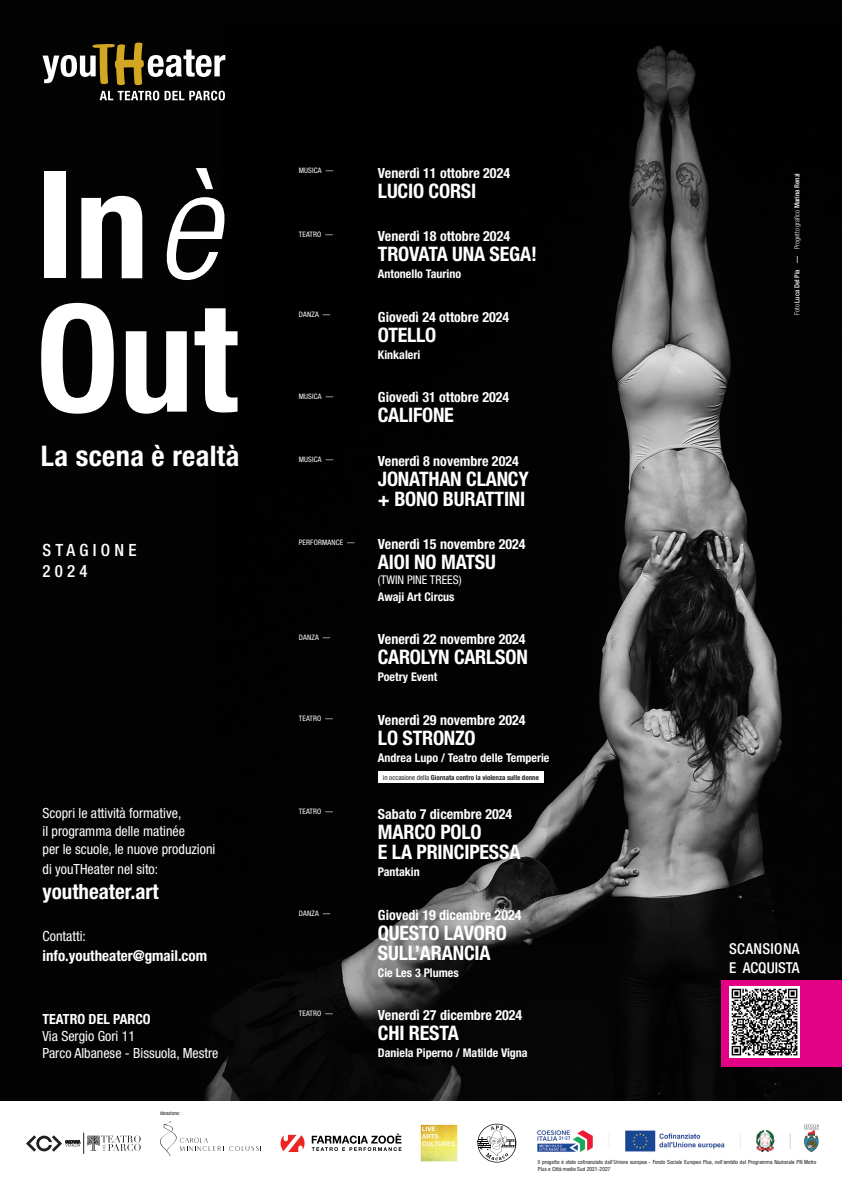
<style>
.page{position:relative;width:842px;height:1191px;background:#fff}
.page>*{position:absolute;margin:0;border:0;box-sizing:border-box;transform-origin:0 0}
.t1{font:700 condensed 149.3px "Helvetica Neue";color:#fff}
.t2{font:700 condensed 28.4px "Helvetica Neue";letter-spacing:.015em;color:#fff}
.t3{font:700 condensed 21px "Helvetica Neue";color:#fff}
.t4{font:700 condensed 20px "Helvetica Neue";letter-spacing:-.01em;color:#fff}
.t5{font:500 condensed 16.9px "Helvetica Neue";letter-spacing:.25em;color:#fff}
.t6{font:700 condensed 15px "Helvetica Neue";color:#fff}
.t7{font:500 condensed 15px "Helvetica Neue";letter-spacing:.025em;color:#fff}
.t8{font:500 condensed 15px "Helvetica Neue";color:#fff}
.t9{font:700 condensed 14px "Helvetica Neue";color:#fff}
.t10{font:condensed 14px "Helvetica Neue";color:#fff}
.t11{font:700 condensed 12px "Helvetica Neue";color:#fff}
.t12{font:condensed 12px "Helvetica Neue";color:#fff}
.t13{font:condensed 7.5px "Helvetica Neue";letter-spacing:.02em;color:#fff}
.t14{font:700 condensed 7px "Helvetica Neue";color:#231f20}
.t15{font:500 condensed 7px "Helvetica Neue";color:#fff}
.t16{font:condensed 5.7px/7.3px "Helvetica Neue";color:#231f20}
.t17{font:condensed 5.5px "Helvetica Neue";color:#231f20}
.s1{font-weight:300;font-style:italic}
.s2{font-weight:400}
.s3{font-weight:300}
</style>
<div class="page">
<img style="left:0;top:0;width:842px;height:1100px">
<div style="left:721px;top:980px;width:121px;height:86px;background:#e30286"></div>
<svg style="left:100px;top:91px;width:125px;height:9px"></svg>
<svg style="left:43px;top:42px;width:182px;height:43px"></svg>
<div style="left:378px;top:771px;width:165px;height:11px;background:#fff"></div>
<svg style="left:26px;top:1132px;width:115px;height:21px"></svg>
<svg style="left:281px;top:1134px;width:24px;height:18px"></svg>
<svg style="left:312px;top:1133px;width:89px;height:18px"></svg>
<img style="left:420px;top:1124px;width:38px;height:38px">
<svg style="left:477px;top:1123px;width:39px;height:39px"></svg>
<svg style="left:160px;top:1121px;width:101px;height:35px"></svg>
<img style="left:537px;top:1130px;width:254px;height:23px">
<img style="left:804px;top:1124px;width:15px;height:28px">
<img style="left:729px;top:986px;width:70px;height:71px">
<p class="t1" style="left:36px;top:135px;width:184px">In <span class="s1">è</span></p>
<p class="t1" style="left:36px;top:268px;width:203px">Out</p>
<p class="t2" style="left:41px;top:438px;width:200px">La scena è realtà</p>
<p class="t5" style="left:43px;top:540px;width:96px">STAGIONE</p>
<p class="t5" style="left:43px;top:560px;width:47px">2024</p>
<p class="t10" style="left:43px;top:804px;width:140px">Scopri le attività formative,</p>
<p class="t10" style="left:43px;top:822px;width:144px">il programma delle matinée</p>
<p class="t10" style="left:43px;top:840px;width:174px">per le scuole, le nuove produzioni</p>
<p class="t10" style="left:43px;top:860px;width:117px">di youTHeater nel sito:</p>
<p class="t3" style="left:43px;top:878px;width:118px">youtheater.art</p>
<p class="t10" style="left:43px;top:927px;width:45px">Contatti:</p>
<p class="t6" style="left:43px;top:946px;width:166px">info.youtheater@gmail.com</p>
<p class="t9" style="left:43px;top:1010px;width:110px">TEATRO DEL PARCO</p>
<p class="t10" style="left:43px;top:1027px;width:94px">Via Sergio Gori 11</p>
<p class="t10" style="left:43px;top:1044px;width:177px">Parco Albanese - Bissuola, Mestre</p>
<p class="t17" style="left:160px;top:1109px;width:22px">ideazione:</p>
<p class="t13" style="left:299px;top:166px;width:36px">MUSICA —</p>
<p class="t13" style="left:299px;top:230px;width:36px">TEATRO —</p>
<p class="t13" style="left:299px;top:310px;width:33px">DANZA —</p>
<p class="t13" style="left:299px;top:392px;width:36px">MUSICA —</p>
<p class="t13" style="left:299px;top:455px;width:36px">MUSICA —</p>
<p class="t13" style="left:299px;top:538px;width:57px">PERFORMANCE —</p>
<p class="t13" style="left:299px;top:633px;width:33px">DANZA —</p>
<p class="t13" style="left:299px;top:713px;width:36px">TEATRO —</p>
<p class="t13" style="left:299px;top:807px;width:36px">TEATRO —</p>
<p class="t13" style="left:299px;top:908px;width:33px">DANZA —</p>
<p class="t13" style="left:299px;top:1009px;width:36px">TEATRO —</p>
<p class="t9" style="left:378px;top:164px;width:134px">Venerdì 11 ottobre 2024</p>
<p class="t4" style="left:378px;top:178px;width:100px">LUCIO CORSI</p>
<p class="t9" style="left:378px;top:228px;width:134px">Venerdì 18 ottobre 2024</p>
<p class="t4" style="left:378px;top:242px;width:161px">TROVATA UNA SEGA!</p>
<p class="t11" style="left:378px;top:267px;width:85px">Antonello Taurino</p>
<p class="t9" style="left:378px;top:308px;width:133px">Giovedì 24 ottobre 2024</p>
<p class="t4" style="left:378px;top:322px;width:60px">OTELLO</p>
<p class="t11" style="left:378px;top:347px;width:44px">Kinkaleri</p>
<p class="t9" style="left:378px;top:389px;width:133px">Giovedì 31 ottobre 2024</p>
<p class="t4" style="left:378px;top:403px;width:78px">CALIFONE</p>
<p class="t9" style="left:378px;top:452px;width:142px">Venerdì 8 novembre 2024</p>
<p class="t4" style="left:378px;top:466px;width:152px">JONATHAN CLANCY</p>
<p class="t4" style="left:378px;top:486px;width:149px">+ BONO BURATTINI</p>
<p class="t9" style="left:378px;top:536px;width:149px">Venerdì 15 novembre 2024</p>
<p class="t4" style="left:378px;top:550px;width:119px">AIOI NO MATSU</p>
<p class="t12" style="left:378px;top:572px;width:85px">(TWIN PINE TREES)</p>
<p class="t11" style="left:378px;top:589px;width:78px">Awaji Art Circus</p>
<p class="t9" style="left:378px;top:631px;width:149px">Venerdì 22 novembre 2024</p>
<p class="t4" style="left:378px;top:645px;width:151px">CAROLYN CARLSON</p>
<p class="t11" style="left:378px;top:670px;width:61px">Poetry Event</p>
<p class="t9" style="left:378px;top:711px;width:149px">Venerdì 29 novembre 2024</p>
<p class="t4" style="left:378px;top:725px;width:99px">LO STRONZO</p>
<p class="t11" style="left:378px;top:750px;width:173px">Andrea Lupo / Teatro delle Temperie</p>
<p class="t14" style="left:383px;top:773px;width:158px"><span class="s2">in occasione della</span> Giornata contro la violenza sulle donne</p>
<p class="t9" style="left:378px;top:805px;width:136px">Sabato 7 dicembre 2024</p>
<p class="t4" style="left:378px;top:820px;width:105px">MARCO POLO</p>
<p class="t4" style="left:378px;top:840px;width:144px">E LA PRINCIPESSA</p>
<p class="t11" style="left:378px;top:864px;width:43px">Pantakin</p>
<p class="t9" style="left:378px;top:906px;width:145px">Giovedì 19 dicembre 2024</p>
<p class="t4" style="left:378px;top:920px;width:130px">QUESTO LAVORO</p>
<p class="t4" style="left:378px;top:940px;width:114px">SULL’ARANCIA</p>
<p class="t11" style="left:378px;top:965px;width:82px">Cie Les 3 Plumes</p>
<p class="t9" style="left:378px;top:1006px;width:146px">Venerdì 27 dicembre 2024</p>
<p class="t4" style="left:378px;top:1021px;width:82px">CHI RESTA</p>
<p class="t11" style="left:378px;top:1045px;width:151px">Daniela Piperno / Matilde Vigna</p>
<p class="t15" style="left:793px;top:315px;width:143px;rotate:-90deg"><span class="s3">Foto</span> Luca Del Pia — <span class="s3">Progetto grafico</span> Marina Renzi</p>
<p class="t7" style="left:729px;top:939px;width:72px">SCANSIONA</p>
<p class="t8" style="left:729px;top:958px;width:72px">E ACQUISTA</p>
<p class="t16" style="left:538px;top:1158px;width:280px">Il progetto è stato cofinanziato dall'Unione europea - Fondo Sociale Europeo Plus, nell'ambito del Programma Nazionale PN Metro<br>Plus e Città medie Sud 2021-2027</p>
</div>
